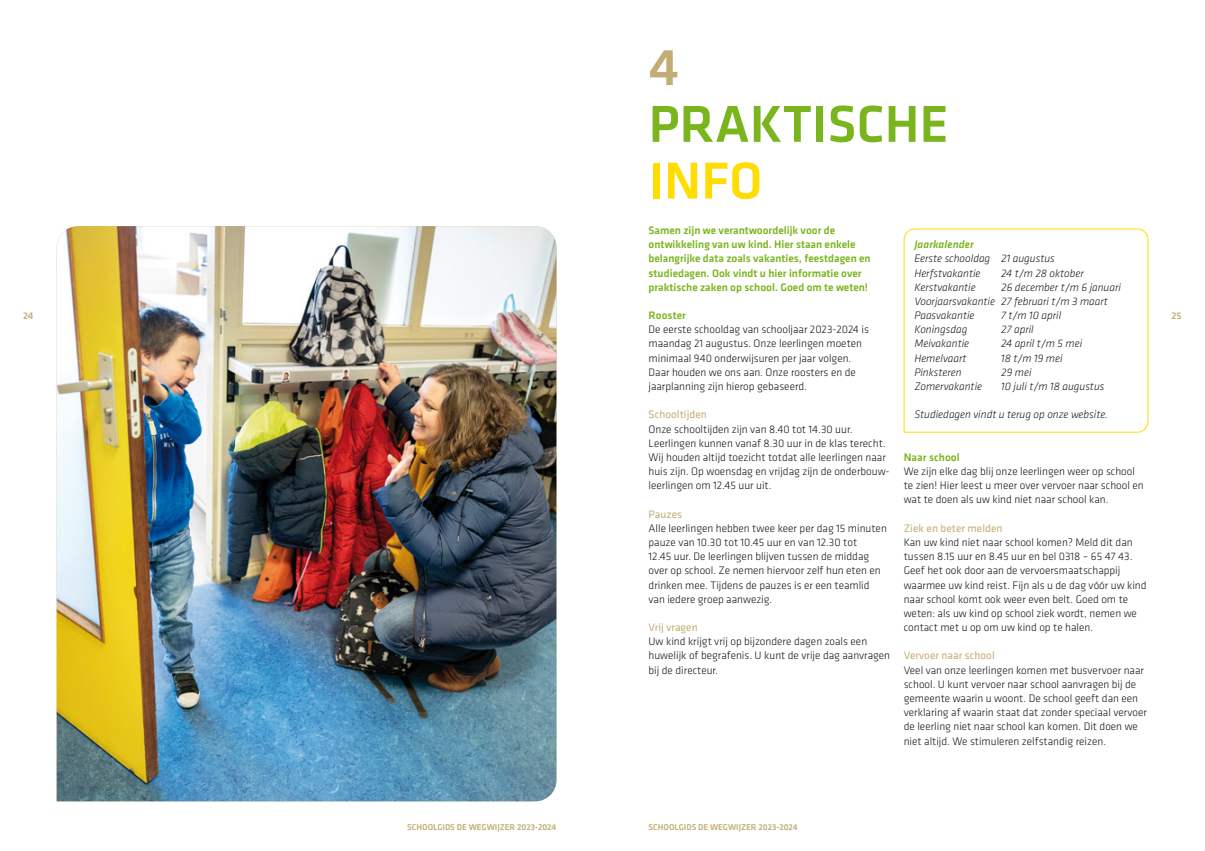
<style>
.page{position:relative;width:1205px;height:851px;background:#fff}
.page>*{position:absolute;margin:0;border:0;box-sizing:border-box;transform-origin:0 0}
.kp{font:500 53.75px/56.8px "Klavika";color:#7ab51d}
.br{font:300 11.25px/14.1px "Klavika";color:#1a171c}
.br_kader{font:italic 300 11.25px "Klavika";color:#1a171c}
.br_itr{font:500 11.25px/14.1px "Klavika";color:#7ab51d}
.tk2{font:11.25px "Klavika";letter-spacing:.005em;color:#c2ad74}
.tk1{font:500 11.25px "Klavika";letter-spacing:.005em;color:#7ab51d}
.tk1_kader{font:italic 500 11.25px "Klavika";letter-spacing:.005em;color:#7ab51d}
.t1{font:500 10px "Klavika";color:#c2ad74}
.t2{font:500 8.75px "Klavika";color:#c2ad74}
.s1{color:#c2ad74}
.s2{color:#fd0}
</style>
<div class="page">
<svg style="left:903px;top:228px;width:246px;height:205px"></svg>
<img style="left:57px;top:226px;width:499px;height:575px">
<p class="kp" style="left:648px;top:38px;width:294px"><span class="s1">4<br></span>PRAKTISCHE<br><span class="s2">INFO</span></p>
<p class="br_itr" style="left:648px;top:223px;width:224px">Samen zijn we verantwoordelijk voor de ontwikkeling van uw kind. Hier staan enkele belangrijke data zoals vakanties, feestdagen en studiedagen. Ook vindt u hier informatie over praktische zaken op school. Goed om te weten!</p>
<p class="tk1" style="left:648px;top:308px;width:39px">Rooster</p>
<p class="br" style="left:648px;top:322px;width:222px">De eerste schooldag van schooljaar 2023-2024 is maandag 21 augustus. Onze leerlingen moeten minimaal 940 onderwijsuren per jaar volgen.<br>Daar houden we ons aan. Onze roosters en de jaarplanning zijn hierop gebaseerd.</p>
<p class="tk2" style="left:648px;top:407px;width:60px">Schooltijden</p>
<p class="br" style="left:648px;top:421px;width:243px">Onze schooltijden zijn van 8.40 tot 14.30 uur.<br>Leerlingen kunnen vanaf 8.30 uur in de klas terecht.<br>Wij houden altijd toezicht totdat alle leerlingen naar huis zijn. Op woensdag en vrijdag zijn de onderbouw&shy;leerlingen om 12.45 uur uit.</p>
<p class="tk2" style="left:648px;top:506px;width:35px">Pauzes</p>
<p class="br" style="left:648px;top:521px;width:240px">Alle leerlingen hebben twee keer per dag 15 minuten pauze van 10.30 tot 10.45 uur en van 12.30 tot<br>12.45 uur. De leerlingen blijven tussen de middag over op school. Ze nemen hiervoor zelf hun eten en drinken mee. Tijdens de pauzes is er een teamlid van iedere groep aanwezig.</p>
<p class="tk2" style="left:648px;top:620px;width:51px">Vrij vragen</p>
<p class="br" style="left:648px;top:634px;width:243px">Uw kind krijgt vrij op bijzondere dagen zoals een huwelijk of begrafenis. U kunt de vrije dag aanvragen bij de directeur.</p>
<p class="tk1_kader" style="left:914px;top:237px;width:61px">Jaarkalender</p>
<p class="br_kader" style="left:914px;top:252px;width:142px">Eerste schooldag 21 augustus</p>
<p class="br_kader" style="left:914px;top:266px;width:68px">Herfstvakantie</p>
<p class="br_kader" style="left:1001px;top:266px;width:84px">24 t/m 28 oktober</p>
<p class="br_kader" style="left:914px;top:280px;width:63px">Kerstvakantie</p>
<p class="br_kader" style="left:1001px;top:280px;width:121px">26 december t/m 6 januari</p>
<p class="br_kader" style="left:914px;top:294px;width:195px">Voorjaarsvakantie 27 februari t/m 3 maart</p>
<p class="br_kader" style="left:914px;top:308px;width:62px">Paasvakantie</p>
<p class="br_kader" style="left:1001px;top:308px;width:62px">7 t/m 10 april</p>
<p class="br_kader" style="left:914px;top:323px;width:54px">Koningsdag</p>
<p class="br_kader" style="left:1001px;top:323px;width:34px">27 april</p>
<p class="br_kader" style="left:914px;top:337px;width:56px">Meivakantie</p>
<p class="br_kader" style="left:1001px;top:337px;width:82px">24 april t/m 5 mei</p>
<p class="br_kader" style="left:914px;top:351px;width:54px">Hemelvaart</p>
<p class="br_kader" style="left:1001px;top:351px;width:63px">18 t/m 19 mei</p>
<p class="br_kader" style="left:914px;top:365px;width:49px">Pinksteren</p>
<p class="br_kader" style="left:1001px;top:365px;width:32px">29 mei</p>
<p class="br_kader" style="left:914px;top:379px;width:69px">Zomervakantie</p>
<p class="br_kader" style="left:1001px;top:379px;width:105px">10 juli t/m 18 augustus</p>
<p class="br_kader" style="left:914px;top:408px;width:195px">Studiedagen vindt u terug op onze website.</p>
<p class="tk1" style="left:904px;top:449px;width:58px">Naar school</p>
<p class="br" style="left:904px;top:464px;width:241px">We zijn elke dag blij onze leerlingen weer op school te zien! Hier leest u meer over vervoer naar school en wat te doen als uw kind niet naar school kan.</p>
<p class="tk2" style="left:904px;top:520px;width:100px">Ziek en beter melden</p>
<p class="br" style="left:904px;top:535px;width:244px">Kan uw kind niet naar school komen? Meld dit dan tussen 8.15 uur en 8.45 uur en bel 0318 – 65 47 43.<br>Geef het ook door aan de vervoersmaatschappij waarmee uw kind reist. Fijn als u de dag vóór uw kind naar school komt ook weer even belt. Goed om te weten: als uw kind op school ziek wordt, nemen we contact met u op om uw kind op te halen.</p>
<p class="tk2" style="left:904px;top:648px;width:92px">Vervoer naar school</p>
<p class="br" style="left:904px;top:662px;width:245px">Veel van onze leerlingen komen met busvervoer naar school. U kunt vervoer naar school aanvragen bij de gemeente waarin u woont. De school geeft dan een verklaring af waarin staat dat zonder speciaal vervoer de leerling niet naar school kan komen. Dit doen we niet altijd. We stimuleren zelfstandig reizen.</p>
<p class="t1" style="left:23px;top:309px;width:12px">24</p>
<p class="t1" style="left:1171px;top:309px;width:12px">25</p>
<p class="t2" style="left:407px;top:820px;width:81px">SCHOOLGIDS De Wegwi</p>
<p class="t2" style="left:497px;top:820px;width:60px">jzer 2023-2024</p>
<p class="t2" style="left:648px;top:820px;width:81px">SCHOOLGIDS De Wegwi</p>
<p class="t2" style="left:739px;top:820px;width:60px">jzer 2023-2024</p>
</div>
